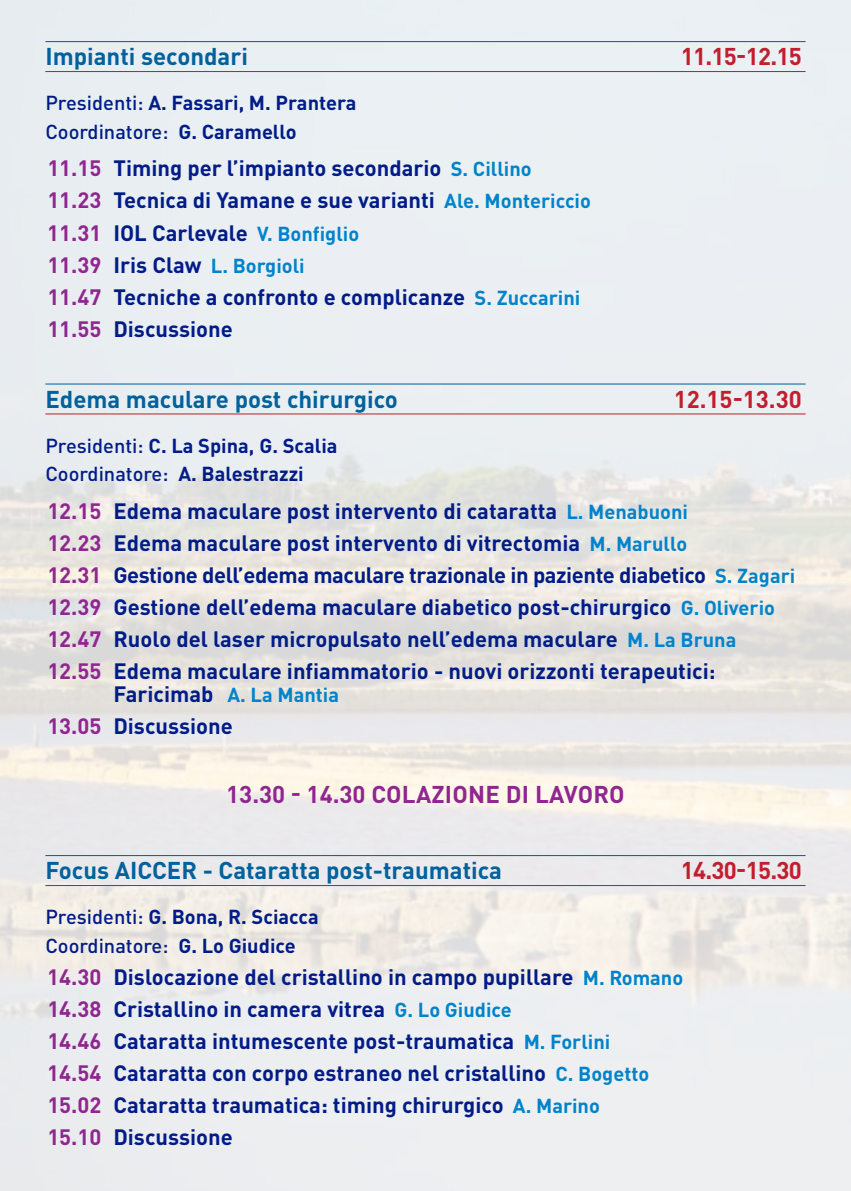
<style>
.page{position:relative;width:851px;height:1191px;background:#fff}
.page>*{position:absolute;margin:0;border:0;box-sizing:border-box;transform-origin:0 0}
.t1{font:700 24px "DINOT";color:#00619c}
.t2{font:700 24px "DINOT";letter-spacing:-.03em;color:#c01f2e}
.t3{font:700 24px "DINOT";letter-spacing:.01em;color:#90268f}
.t4{font:700 22px "DINOT";color:#001c88}
.t5{font:700 22px "DINOT";letter-spacing:-.02em;color:#001c88}
.t6{font:700 20px "DINOT";color:#001c88}
.t7{font:500 20px "DINOT";color:#001c88}
.t8{font:700 20px "DINOT";color:#0083ca}
.s1{font-weight:500}
.s2{font-weight:700}
.s3{color:#90268f}
.s4{font-size:20px;color:#0083ca}
.s5{font-size:22px;color:#90268f}
.s6{font-size:22px;color:#001c88}
</style>
<div class="page">
<img style="left:0;top:0;width:850px;height:1191px">
<hr style="left:45px;top:41px;width:760px;height:1px;background:#00619c">
<hr style="left:45px;top:71px;width:760px;height:1px;background:#c01f2e">
<hr style="left:45px;top:383px;width:760px;height:1px;background:#00619c">
<hr style="left:45px;top:413px;width:760px;height:1px;background:#c01f2e">
<hr style="left:45px;top:855px;width:760px;height:1px;background:#00619c">
<hr style="left:45px;top:885px;width:760px;height:1px;background:#c01f2e">
<p class="t1" style="left:45px;top:41px;width:204px">Impianti secondari</p>
<p class="t2" style="left:680px;top:41px;width:122px">11.15-12.15</p>
<p class="t6" style="left:45px;top:90px;width:313px"><span class="s1">Presidenti:</span> A. Fassari, M. Prantera</p>
<p class="t7" style="left:45px;top:119px;width:253px">Coordinatore: <span class="s2">G. Caramello</span></p>
<p class="t4" style="left:47px;top:154px;width:486px"><span class="s3">11.15</span> Timing per l’impianto secondario <span class="s4">S. Cillino</span></p>
<p class="t4" style="left:47px;top:186px;width:545px"><span class="s3">11.23</span> Tecnica di Yamane e sue varianti <span class="s4">Ale. Montericcio</span></p>
<p class="t4" style="left:47px;top:218px;width:313px"><span class="s3">11.31</span> IOL Carlevale <span class="s4">V. Bonfiglio</span></p>
<p class="t8" style="left:47px;top:252px;width:259px"><span class="s5">11.39</span> <span class="s6">Iris Claw</span> L. Borgioli</p>
<p class="t4" style="left:47px;top:282px;width:534px"><span class="s3">11.47</span> Tecniche a confronto e complicanze <span class="s4">S. Zuccarini</span></p>
<p class="t4" style="left:47px;top:314px;width:187px"><span class="s3">11.55</span> Discussione</p>
<p class="t1" style="left:45px;top:383px;width:354px">Edema maculare post chirurgico</p>
<p class="t2" style="left:673px;top:383px;width:130px">12.15-13.30</p>
<p class="t6" style="left:45px;top:432px;width:293px"><span class="s1">Presidenti:</span> C. La Spina, G. Scalia</p>
<p class="t7" style="left:45px;top:461px;width:260px">Coordinatore: <span class="s2">A. Balestrazzi</span></p>
<p class="t4" style="left:47px;top:496px;width:642px"><span class="s3">12.15</span> Edema maculare post intervento di cataratta <span class="s4">L. Menabuoni</span></p>
<p class="t4" style="left:47px;top:528px;width:641px"><span class="s3">12.23</span> Edema maculare post intervento di vitrectomia <span class="s4">M. Marullo</span></p>
<p class="t5" style="left:47px;top:560px;width:749px"><span class="s3">12.31</span> Gestione dell’edema maculare trazionale in paziente diabetico <span class="s4">S. Zagari</span></p>
<p class="t4" style="left:47px;top:592px;width:729px"><span class="s3">12.39</span> Gestione dell’edema maculare diabetico post-chirurgico <span class="s4">G. Oliverio</span></p>
<p class="t4" style="left:47px;top:625px;width:690px"><span class="s3">12.47</span> Ruolo del laser micropulsato nell’edema maculare <span class="s4">M. La Bruna</span></p>
<p class="t4" style="left:47px;top:657px;width:669px"><span class="s3">12.55</span> Edema maculare infiammatorio - nuovi orizzonti terapeutici:</p>
<p class="t8" style="left:113px;top:681px;width:227px"><span class="s6">Faricimab</span> A. La Mantia</p>
<p class="t4" style="left:47px;top:712px;width:187px"><span class="s3">13.05</span> Discussione</p>
<p class="t3" style="left:226px;top:778px;width:400px">13.30 - 14.30 COLAZIONE DI LAVORO</p>
<p class="t1" style="left:45px;top:855px;width:458px">Focus AICCER - Cataratta post-traumatica</p>
<p class="t2" style="left:680px;top:855px;width:122px">14.30-15.30</p>
<p class="t6" style="left:45px;top:904px;width:275px"><span class="s1">Presidenti:</span> G. Bona, R. Sciacca</p>
<p class="t7" style="left:45px;top:932px;width:252px">Coordinatore: <span class="s2">G. Lo Giudice</span></p>
<p class="t4" style="left:47px;top:962px;width:637px"><span class="s3">14.30</span> Dislocazione del cristallino in campo pupillare <span class="s4">M. Romano</span></p>
<p class="t4" style="left:47px;top:994px;width:466px"><span class="s3">14.38</span> Cristallino in camera vitrea <span class="s4">G. Lo Giudice</span></p>
<p class="t4" style="left:47px;top:1026px;width:564px"><span class="s3">14.46</span> Cataratta intumescente post-traumatica <span class="s4">M. Forlini</span></p>
<p class="t4" style="left:47px;top:1058px;width:603px"><span class="s3">14.54</span> Cataratta con corpo estraneo nel cristallino <span class="s4">C. Bogetto</span></p>
<p class="t4" style="left:47px;top:1090px;width:554px"><span class="s3">15.02</span> Cataratta traumatica: timing chirurgico <span class="s4">A. Marino</span></p>
<p class="t4" style="left:47px;top:1122px;width:187px"><span class="s3">15.10</span> Discussione</p>
</div>
